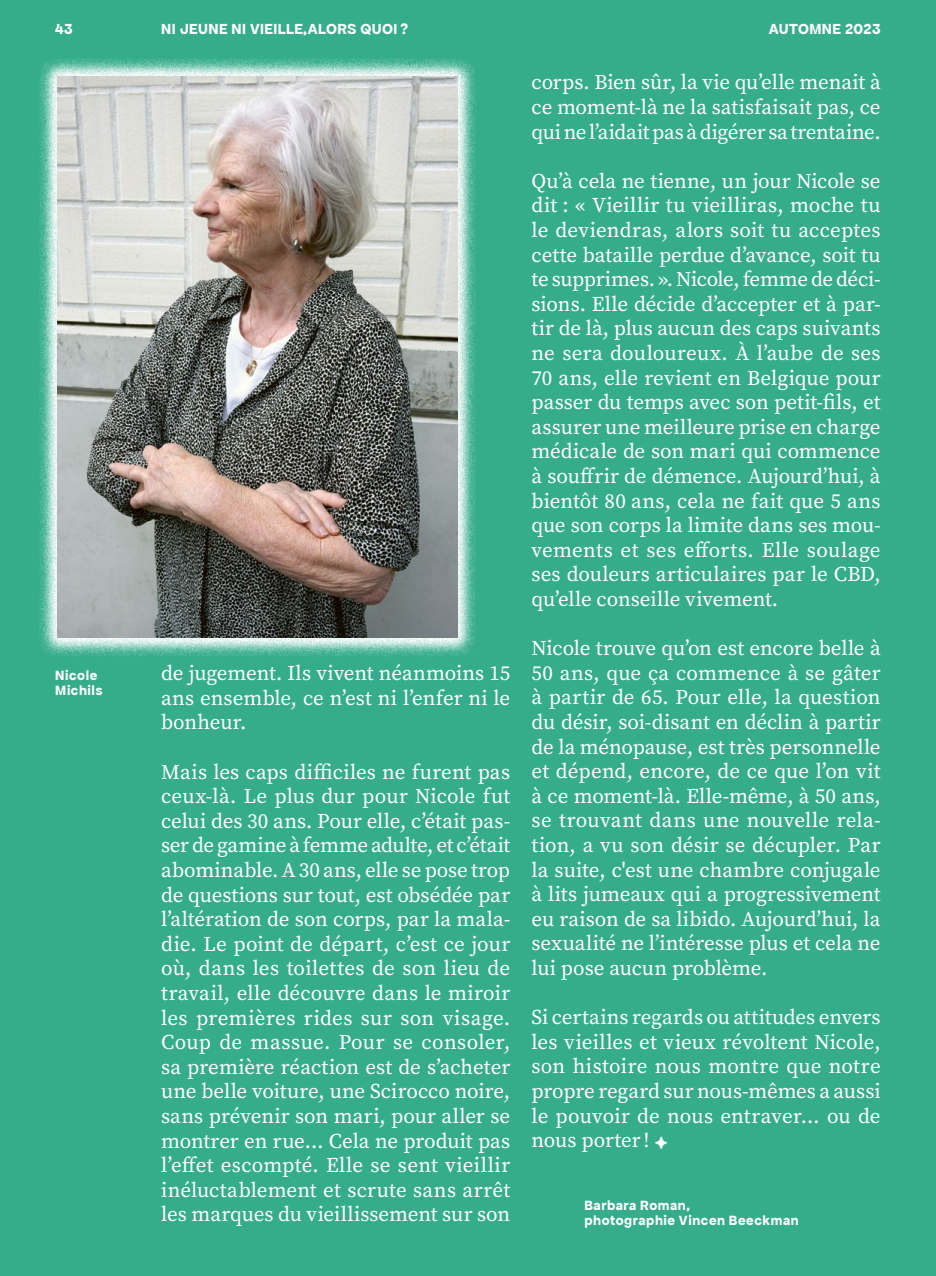
<style>
.page{position:relative;width:936px;height:1276px;background:#fff}
.page>*{position:absolute;margin:0;border:0;box-sizing:border-box;transform-origin:0 0}
.t1{font:21px/24.6px "Source Serif Pro";color:#fff;text-align:justify}
.t2{font:700 15.6px "Apfel Grotezk";letter-spacing:.03em;color:#fff}
.t3{font:700 14.25px/15px "Apfel Grotezk";letter-spacing:.04em;color:#fff}
.s1{font-family:"Basteleur";font-weight:700;font-size:15.6px}
</style>
<div class="page">
<div style="left:0;top:0;width:935px;height:1276px;background:#35ac8c"></div>
<svg style="left:39px;top:58px;width:437px;height:599px"></svg>
<img style="left:58px;top:77px;width:399px;height:561px">
<p class="t2" style="left:55px;top:20px;width:19px">43</p>
<p class="t2" style="left:161px;top:20px;width:248px">NI JEUNE NI VIEILLE,ALORS QUOI ?</p>
<p class="t2" style="left:768px;top:20px;width:113px">AUTOMNE 2023</p>
<p class="t3" style="left:55px;top:667px;width:49px">Nicole<br>Michils</p>
<p class="t1" style="left:161px;top:661px;width:350px">de jugement. Ils vivent néanmoins 15 ans ensemble, ce n’est ni l’enfer ni le bonheur.</p>
<p class="t1" style="left:161px;top:759px;width:351px">Mais les caps difficiles ne furent pas ceux-là. Le plus dur pour Nicole fut celui des 30 ans. Pour elle, c’était pas&shy;ser de gamine à femme adulte, et c’était abominable. A 30 ans, elle se pose trop de questions sur tout, est obsédée par l’altération de son corps, par la mala&shy;die. Le point de départ, c’est ce jour où, dans les toilettes de son lieu de travail, elle découvre dans le miroir les premières rides sur son visage.<br>Coup de massue. Pour se consoler, sa première réaction est de s’acheter une belle voiture, une Scirocco noire, sans prévenir son mari, pour aller se montrer en rue… Cela ne produit pas l’effet escompté. Elle se sent vieillir inéluctablement et scrute sans arrêt les marques du vieillissement sur son</p>
<p class="t1" style="left:531px;top:70px;width:350px">corps. Bien sûr, la vie qu’elle menait à ce moment-là ne la satisfaisait pas, ce qui ne l’aidait pas à digérer sa trentaine.</p>
<p class="t1" style="left:531px;top:168px;width:350px">Qu’à cela ne tienne, un jour Nicole se dit : « Vieillir tu vieilliras, moche tu le deviendras, alors soit tu acceptes cette bataille perdue d’avance, soit tu te supprimes. ». Nicole, femme de déci&shy;sions. Elle décide d’accepter et à par&shy;tir de là, plus aucun des caps suivants ne sera douloureux. À l’aube de ses 70 ans, elle revient en Belgique pour passer du temps avec son petit-fils, et assurer une meilleure prise en charge médicale de son mari qui commence à souffrir de démence. Aujourd’hui, à bientôt 80 ans, cela ne fait que 5 ans que son corps la limite dans ses mou&shy;vements et ses efforts. Elle soulage ses douleurs articulaires par le CBD, qu’elle conseille vivement.</p>
<p class="t1" style="left:531px;top:636px;width:350px">Nicole trouve qu’on est encore belle à 50 ans, que ça commence à se gâter à partir de 65. Pour elle, la question du désir, soi-disant en déclin à partir de la ménopause, est très personnelle et dépend, encore, de ce que l’on vit à ce moment-là. Elle-même, à 50 ans, se trouvant dans une nouvelle rela&shy;tion, a vu son désir se décupler. Par la suite, c'est une chambre conjugale à lits jumeaux qui a progressivement eu raison de sa libido. Aujourd’hui, la sexualité ne l’intéresse plus et cela ne lui pose aucun problème.</p>
<p class="t1" style="left:531px;top:1005px;width:351px">Si certains regards ou attitudes envers les vieilles et vieux révoltent Nicole, son histoire nous montre que notre propre regard sur nous-mêmes a aussi le pouvoir de nous entraver… ou de nous porter ! <span class="s1">✦</span></p>
<p class="t3" style="left:584px;top:1197px;width:216px">Barbara Roman,<br>photographie Vincen Beeckman</p>
</div>
